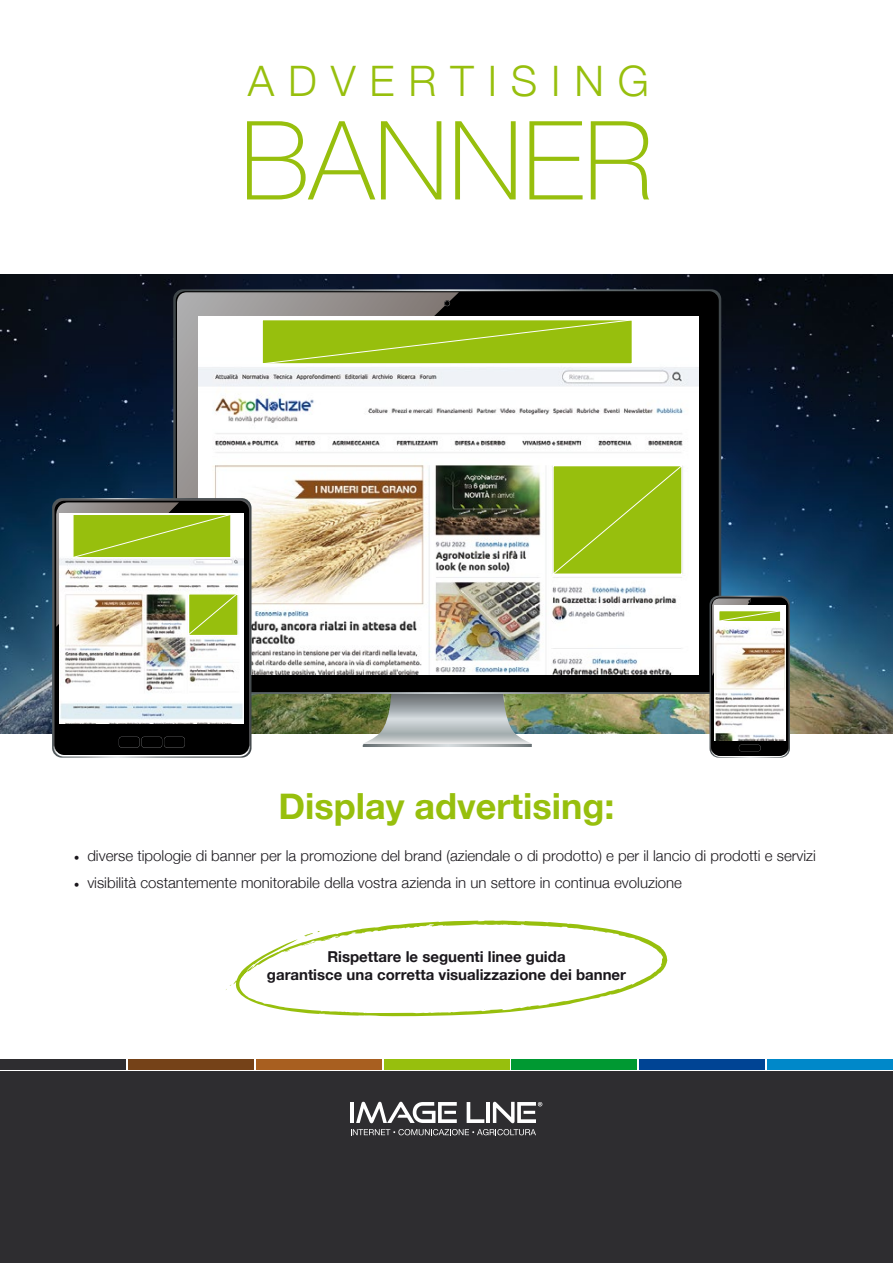
<style>
.page{position:relative;width:893px;height:1263px;background:#fff}
.page>*{position:absolute;margin:0;border:0;box-sizing:border-box;transform-origin:0 0}
.t1{font:100 109.5px "Helvetica Neue";color:#97bf0d}
.t2{font:300 42px "Helvetica Neue";letter-spacing:.33em;color:#97bf0d}
.t3{font:700 36px "Helvetica Neue";color:#97bf0d}
.t4{font:300 15px "Helvetica Neue";color:#1a171c}
.t5{font:700 15px "Helvetica Neue";color:#1a171c}
.s1{font-family:"Minion Pro";font-weight:400}
</style>
<div class="page">
<img style="left:0;top:274px;width:893px;height:459px">
<svg style="left:348px;top:694px;width:199px;height:53px;background:#9ca79a"></svg>
<div style="left:176px;top:291px;width:543px;height:401px;background:#000;border-radius:10px"></div>
<svg style="left:177px;top:292px;width:282px;height:206px;background:#959291"></svg>
<svg style="left:444px;top:301px;width:6px;height:5px"></svg>
<img style="left:199px;top:316px;width:500px;height:358px">
<svg style="left:52px;top:498px;width:200px;height:260px"></svg>
<svg style="left:53px;top:499px;width:197px;height:257px"></svg>
<div style="left:54px;top:501px;width:195px;height:254px;background:#000;border-radius:10px"></div>
<div style="left:119px;top:737px;width:21px;height:11px;background:#313232;border-radius:3px"></div>
<div style="left:119px;top:737px;width:20px;height:10px;background:#000;border-radius:3px"></div>
<div style="left:141px;top:737px;width:21px;height:11px;background:#313132;border-radius:3px"></div>
<div style="left:142px;top:737px;width:20px;height:10px;background:#000;border-radius:3px"></div>
<svg style="left:164px;top:737px;width:21px;height:11px"></svg>
<div style="left:164px;top:737px;width:21px;height:10px;background:#000;border-radius:3px"></div>
<div style="left:0;top:1072px;width:893px;height:191px;background:#2e2d30"></div>
<div style="left:128px;top:1059px;width:125px;height:10px;background:#754218"></div>
<div style="left:0;top:1059px;width:125px;height:10px;background:#2e2d30"></div>
<div style="left:256px;top:1059px;width:125px;height:10px;background:#a85f20"></div>
<div style="left:384px;top:1059px;width:125px;height:10px;background:#97bf0d"></div>
<div style="left:512px;top:1059px;width:125px;height:10px;background:#009932"></div>
<div style="left:640px;top:1059px;width:125px;height:10px;background:#004494"></div>
<div style="left:767px;top:1059px;width:126px;height:10px;background:#0088c9"></div>
<svg style="left:351px;top:1129px;width:185px;height:6px"></svg>
<hr style="left:351px;top:1102px;width:3px;height:21px;background:#fff">
<svg style="left:356px;top:1102px;width:101px;height:21px"></svg>
<svg style="left:467px;top:1102px;width:17px;height:21px"></svg>
<hr style="left:486px;top:1102px;width:4px;height:21px;background:#fff">
<svg style="left:493px;top:1102px;width:49px;height:21px"></svg>
<svg style="left:261px;top:319px;width:372px;height:46px;background:#a1c525"></svg>
<svg style="left:552px;top:465px;width:131px;height:110px;background:#9dc21b"></svg>
<svg style="left:709px;top:596px;width:81px;height:162px"></svg>
<img style="left:60px;top:513px;width:184px;height:210px">
<svg style="left:56px;top:502px;width:182px;height:134px;background:#bac584"></svg>
<svg style="left:226px;top:920px;width:442px;height:96px"></svg>
<p class="t2" style="left:248px;top:47px;width:403px">ADVERTISING</p>
<p class="t1" style="left:240px;top:77px;width:414px">BANNER</p>
<p class="t3" style="left:279px;top:777px;width:337px">Display advertising:</p>
<p class="t4" style="left:74px;top:843px;width:744px"><span class="s1">•</span> diverse tipologie di banner per la promozione del brand (aziendale o di prodotto) e per il lancio di prodotti e servizi</p>
<p class="t4" style="left:74px;top:870px;width:610px"><span class="s1">•</span> visibilità costantemente monitorabile della vostra azienda in un settore in continua evoluzione</p>
<p class="t5" style="left:327px;top:945px;width:240px">Rispettare le seguenti linee guida</p>
<p class="t5" style="left:267px;top:963px;width:361px">garantisce una corretta visualizzazione dei banner</p>
</div>
